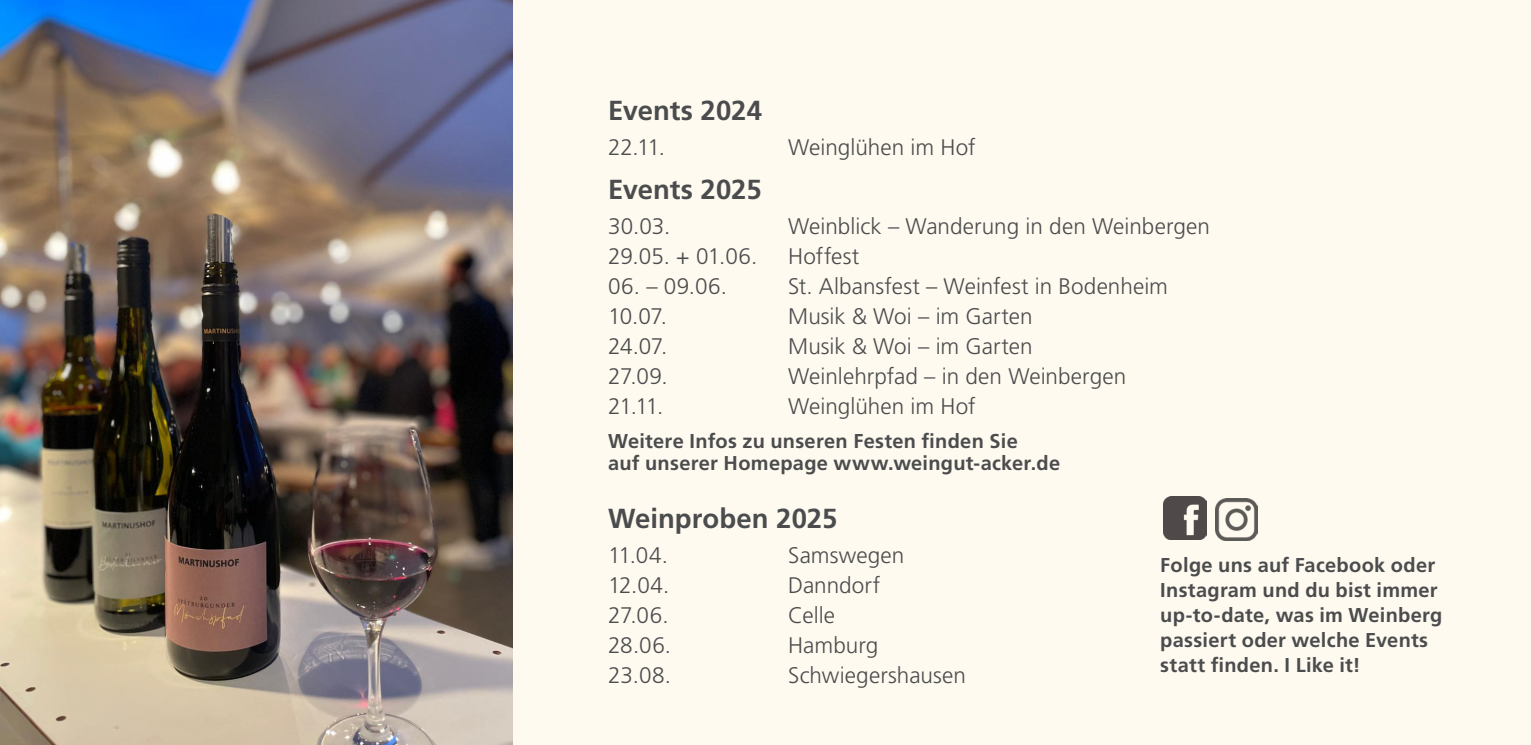
<style>
.page{position:relative;width:1531px;height:745px;background:#fff}
.page>*{position:absolute;margin:0;border:0;box-sizing:border-box;transform-origin:0 0}
.t1{font:700 27.5px "Frutiger LT Std";color:#4b4c4d}
.t2{font:300 22.5px "Frutiger LT Std";color:#4b4c4d}
.t3{font:700 20px/25px "Frutiger LT Std";letter-spacing:.015em;color:#4b4c4d}
</style>
<div class="page">
<div style="left:0;top:0;width:1531px;height:744px;background:#fffaf0"></div>
<img style="left:0;top:0;width:512px;height:744px">
<img style="left:1164px;top:496px;width:42px;height:42px">
<img style="left:1215px;top:498px;width:42px;height:42px">
<p class="t1" style="left:608px;top:94px;width:155px">Events 2024</p>
<p class="t2" style="left:608px;top:134px;width:58px">22.11.</p>
<p class="t2" style="left:788px;top:134px;width:189px">Weinglühen im Hof</p>
<p class="t1" style="left:608px;top:173px;width:155px">Events 2025</p>
<p class="t2" style="left:608px;top:213px;width:64px">30.03.</p>
<p class="t2" style="left:788px;top:213px;width:423px">Weinblick – Wanderung in den Weinbergen</p>
<p class="t2" style="left:608px;top:243px;width:151px">29.05. + 01.06.</p>
<p class="t2" style="left:788px;top:243px;width:73px">Hoffest</p>
<p class="t2" style="left:608px;top:273px;width:120px">06. – 09.06.</p>
<p class="t2" style="left:788px;top:273px;width:381px">St. Albansfest – Weinfest in Bodenheim</p>
<p class="t2" style="left:608px;top:303px;width:60px">10.07.</p>
<p class="t2" style="left:788px;top:303px;width:246px">Musik &amp; Woi – im Garten</p>
<p class="t2" style="left:608px;top:333px;width:61px">24.07.</p>
<p class="t2" style="left:788px;top:333px;width:246px">Musik &amp; Woi – im Garten</p>
<p class="t2" style="left:608px;top:363px;width:61px">27.09.</p>
<p class="t2" style="left:788px;top:363px;width:340px">Weinlehrpfad – in den Weinbergen</p>
<p class="t2" style="left:608px;top:393px;width:57px">21.11.</p>
<p class="t2" style="left:788px;top:393px;width:189px">Weinglühen im Hof</p>
<p class="t3" style="left:608px;top:428px;width:411px">Weitere Infos zu unseren Festen finden Sie</p>
<p class="t3" style="left:608px;top:451px;width:453px">auf unserer Homepage www.weingut-acker.de</p>
<p class="t1" style="left:608px;top:502px;width:231px">Weinproben 2025</p>
<p class="t2" style="left:608px;top:542px;width:61px">11.04.</p>
<p class="t2" style="left:788px;top:542px;width:118px">Samswegen</p>
<p class="t2" style="left:608px;top:572px;width:63px">12.04.</p>
<p class="t2" style="left:788px;top:572px;width:94px">Danndorf</p>
<p class="t2" style="left:608px;top:602px;width:62px">27.06.</p>
<p class="t2" style="left:788px;top:602px;width:49px">Celle</p>
<p class="t2" style="left:608px;top:632px;width:65px">28.06.</p>
<p class="t2" style="left:788px;top:632px;width:92px">Hamburg</p>
<p class="t2" style="left:608px;top:662px;width:65px">23.08.</p>
<p class="t2" style="left:788px;top:662px;width:179px">Schwiegershausen</p>
<p class="t3" style="left:1160px;top:552px;width:284px">Folge uns auf Facebook oder<br>Instagram und du bist immer up-to-date, was im Weinberg passiert oder welche Events statt finden. I Like it!</p>
</div>
